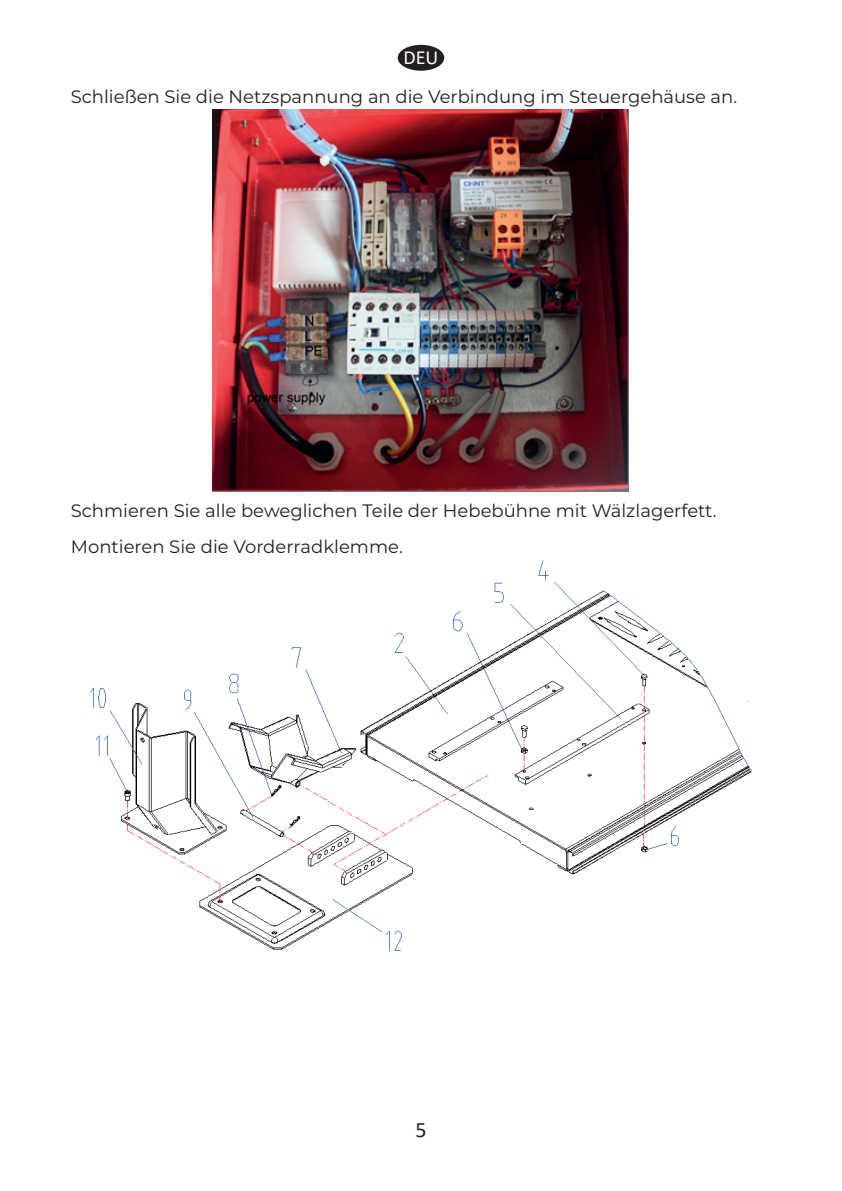
<style>
.page{position:relative;width:842px;height:1191px;background:#fff}
.page>*{position:absolute;margin:0;border:0;box-sizing:border-box;transform-origin:0 0}
.t1{font:22px "Calibri";color:#231f20}
.t2{font:20px "Calibri";color:#fff}
.t3{font:18px "Montserrat";color:#231f20}
</style>
<div class="page">
<div style="left:398px;top:45px;width:46px;height:26px;background:#231f20;border-radius:50%"></div>
<img style="left:213px;top:110px;width:416px;height:381px">
<img style="left:90px;top:560px;width:662px;height:391px">
<p class="t2" style="left:403px;top:43px;width:36px">DEU</p>
<p class="t3" style="left:71px;top:84px;width:668px">Schließen Sie die Netzspannung an die Verbindung im Steuergehäuse an.</p>
<p class="t3" style="left:71px;top:498px;width:647px">Schmieren Sie alle beweglichen Teile der Hebebühne mit Wälzlagerfett.</p>
<p class="t3" style="left:71px;top:534px;width:333px">Montieren Sie die Vorderradklemme.</p>
<p class="t1" style="left:415px;top:1114px;width:13px">5</p>
</div>
